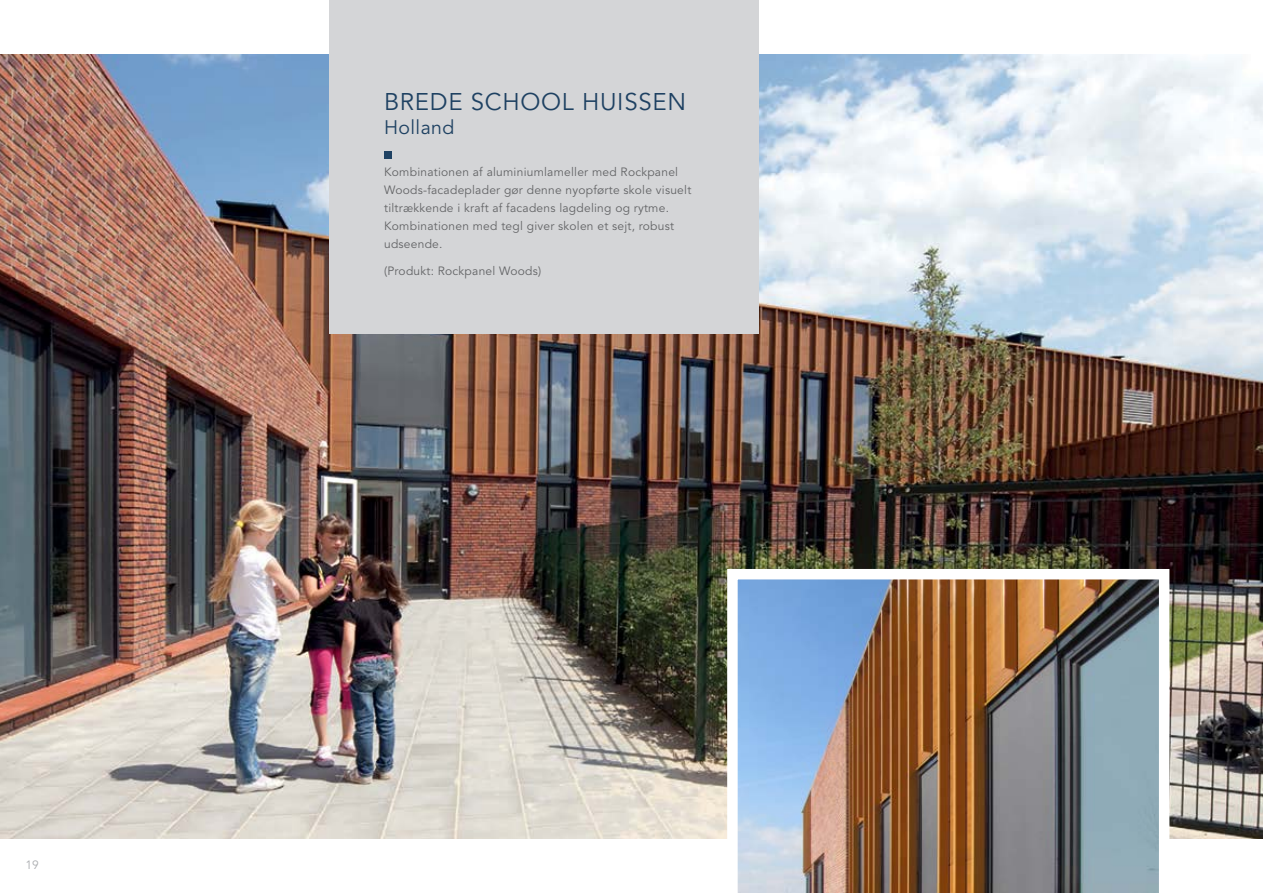
<style>
.page{position:relative;width:1263px;height:893px;background:#fff}
.page>*{position:absolute;margin:0;border:0;box-sizing:border-box;transform-origin:0 0}
.t1{font:24px "Avenir";letter-spacing:.03em;color:#1e4162}
.t2{font:19.5px "Avenir";letter-spacing:.02em;color:#1e4162}
.t3{font:12px/18px "Avenir";letter-spacing:.02em;color:#636466}
.t4{font:12px "Avenir";color:#acaeb1}
</style>
<div class="page">
<img style="left:0;top:54px;width:1263px;height:785px">
<div style="left:330px;top:0;width:429px;height:333px;background:#d4d5d7"></div>
<div style="left:384px;top:151px;width:7px;height:7px;background:#1e4162"></div>
<img style="left:727px;top:569px;width:442px;height:324px">
<p class="t4" style="left:26px;top:858px;width:15px">19</p>
<h1 class="t1" style="left:384px;top:88px;width:303px">BREDE SCHOOL HUISSEN</h1>
<h2 class="t2" style="left:384px;top:116px;width:72px">Holland</h2>
<p class="t3" style="left:384px;top:164px;width:309px">Kombinationen af aluminiumlameller med Rockpanel Woods-facadeplader gør denne nyopførte skole visuelt tiltrækkende i kraft af facadens lagdeling og rytme.<br>Kombinationen med tegl giver skolen et sejt, robust udseende.</p>
<p class="t3" style="left:384px;top:262px;width:159px">(Produkt: Rockpanel Woods)</p>
</div>
